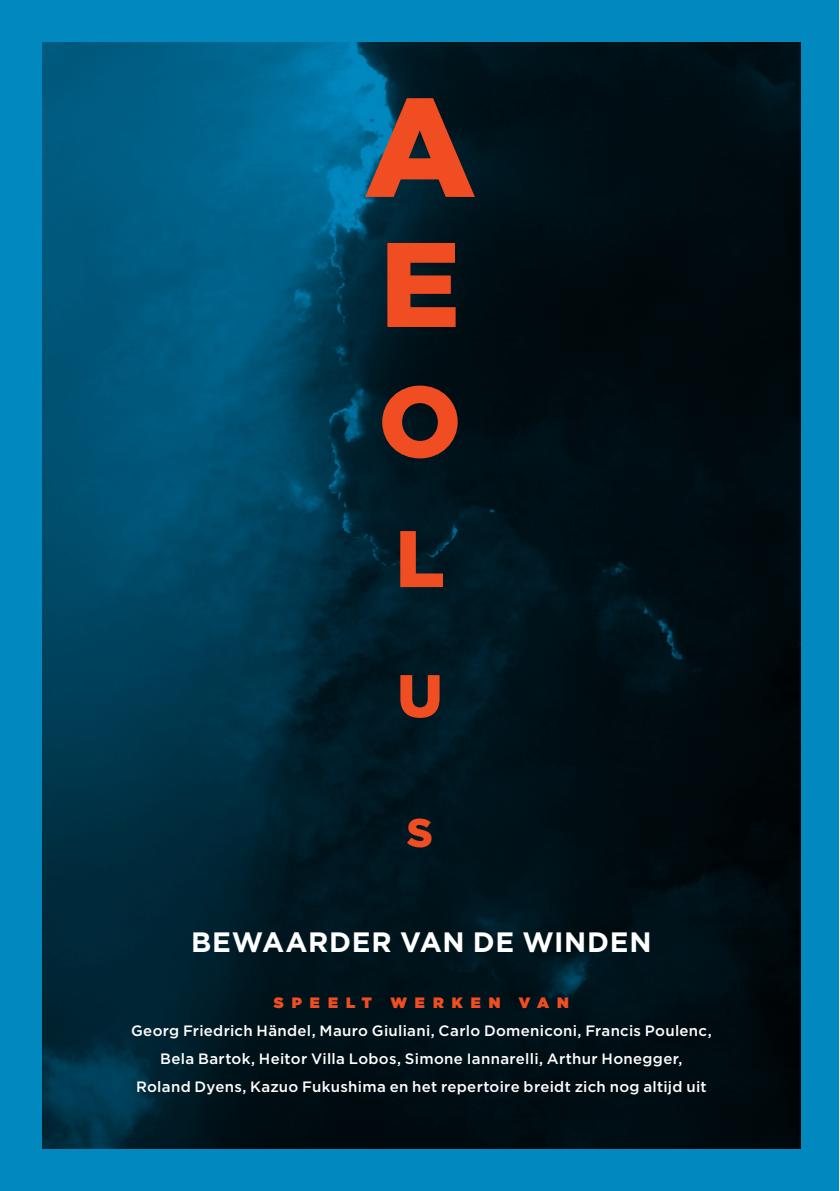
<style>
.page{position:relative;width:840px;height:1191px;background:#fff}
.page>*{position:absolute;margin:0;border:0;box-sizing:border-box;transform-origin:0 0}
.t1{font:900 140px "Gotham HTF";color:#f04d22}
.t2{font:900 120px "Gotham HTF";color:#f04d22}
.t3{font:900 100px "Gotham HTF";color:#f04d22}
.t4{font:900 80px "Gotham HTF";color:#f04d22}
.t5{font:900 60px "Gotham HTF";color:#f04d22}
.t6{font:900 40px "Gotham HTF";color:#f04d22}
.t7{font:700 28px "Gotham HTF";letter-spacing:.025em;color:#fff}
.t8{font:500 15px/28px "Gotham HTF";letter-spacing:.02em;color:#fff;text-align:center}
.t9{font:900 15px "Gotham HTF";letter-spacing:.53em;color:#f04d22}
</style>
<div class="page">
<div style="left:0;top:1px;width:838px;height:1190px;background:#0088bf"></div>
<img style="left:43px;top:43px;width:756px;height:1105px">
<h1 class="t1" style="left:364px;top:66px;width:113px">A</h1>
<h2 class="t2" style="left:380px;top:215px;width:82px">E</h2>
<h3 class="t3" style="left:378px;top:364px;width:85px">O</h3>
<h3 class="t4" style="left:395px;top:512px;width:51px">L</h3>
<h3 class="t5" style="left:397px;top:661px;width:47px">U</h3>
<h3 class="t6" style="left:406px;top:810px;width:28px">S</h3>
<h3 class="t7" style="left:191px;top:926px;width:462px">BEWAARDER VAN DE WINDEN</h3>
<p class="t9" style="left:274px;top:994px;width:296px">SPEELT WERKEN VAN</p>
<p class="t8" style="left:131px;top:1016px;width:582px">Georg Friedrich Händel, Mauro Giuliani, Carlo Domeniconi, Francis Poulenc,<br>Bela Bartok, Heitor Villa Lobos, Simone Iannarelli, Arthur Honegger,<br>Roland Dyens, Kazuo Fukushima en het repertoire breidt zich nog altijd uit</p>
</div>
